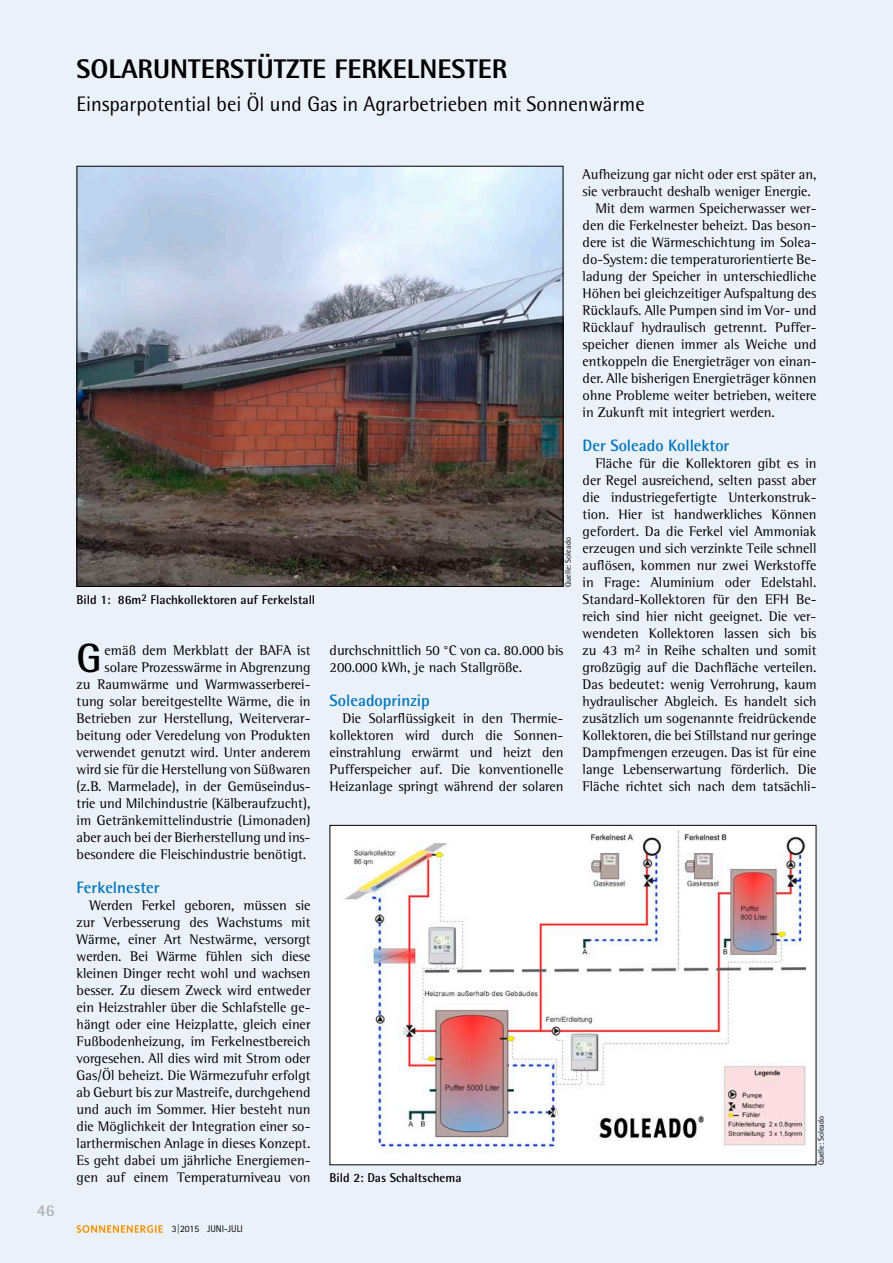
<style>
.page{position:relative;width:893px;height:1263px;background:#ebf1f9}
.page>*{position:absolute;margin:0;border:0;box-sizing:border-box;transform-origin:0 0}
.t1{font:700 40.8px "Rotis Semi Sans Std";color:#000}
.t2{font:800 27px "Rotis Semi Sans Std";color:#000}
.t3{font:21px "Rotis Semi Sans Std";color:#000}
.t4{font:700 16.5px "Rotis Semi Sans Std";color:#0076bc}
.t5{font:700 16.5px "Rotis Semi Sans Std";color:#b0b2b5}
.t6{font:14.25px/17px "Rotis Semi Serif Std";color:#000;text-align:justify}
.t7{font:700 12.75px "Rotis Semi Sans Std";color:#000}
.t8{font:9.75px "Rotis Sans Serif Std";color:#000}
.t9{font:8.25px "Rotis Semi Sans Std";color:#000}
</style>
<div class="page">
<svg style="left:77px;top:1225px;width:86px;height:8px"></svg>
<img style="left:79px;top:168px;width:482px;height:417px">
<div style="left:330px;top:825px;width:486px;height:340px;background:#fff"></div>
<img style="left:344px;top:831px;width:461px;height:322px">
<p class="t5" style="left:37px;top:1200px;width:19px">46</p>
<h2 class="t2" style="left:77px;top:52px;width:432px">SOLARUNTERSTÜTZTE FERKELNESTER</h2>
<h3 class="t3" style="left:77px;top:91px;width:570px">Einsparpotential bei Öl und Gas in Agrarbetrieben mit Sonnenwärme</h3>
<p class="t7" style="left:77px;top:592px;width:240px">Bild 1: 86m<sup>2</sup> Flachkollektoren auf Ferkelstall</p>
<h1 class="t1" style="left:77px;top:633px;width:26px">G</h1>
<p class="t6" style="left:77px;top:642px;width:235px;text-align:right">emäß dem Merkblatt der BAFA ist solare Prozesswärme in Abgrenzung<br>zu Raumwärme und Warmwasserberei&shy;tung solar bereitgestellte Wärme, die in Betrieben zur Herstellung, Weiterverar&shy;beitung oder Veredelung von Produkten verwendet genutzt wird. Unter anderem wird sie für die Herstellung von Süßwaren (z.B. Marmelade), in der Gemüseindus&shy;trie und Milchindustrie (Kälberaufzucht), im Getränkemittelindustrie (Limonaden) aber auch bei der Bierherstellung und ins&shy;besondere die Fleischindustrie benötigt.</p>
<p class="t4" style="left:77px;top:877px;width:85px">Ferkelnester</p>
<p class="t6" style="left:77px;top:897px;width:235px;text-indent:13px">Werden Ferkel geboren, müssen sie zur Verbesserung des Wachstums mit Wärme, einer Art Nestwärme, versorgt werden. Bei Wärme fühlen sich diese kleinen Dinger recht wohl und wachsen besser. Zu diesem Zweck wird entweder ein Heizstrahler über die Schlafstelle ge&shy;hängt oder eine Heizplatte, gleich einer Fußbodenheizung, im Ferkelnestbereich vorgesehen. All dies wird mit Strom oder Gas/Öl beheizt. Die Wärmezufuhr erfolgt ab Geburt bis zur Mastreife, durchgehend und auch im Sommer. Hier besteht nun die Möglichkeit der Integration einer so&shy;larthermischen Anlage in dieses Konzept.<br>Es geht dabei um jährliche Energiemen&shy;gen auf einem Temperaturniveau von</p>
<p class="t9" style="left:563px;top:587px;width:51px;rotate:-90deg">Quelle: Soleado</p>
<p class="t6" style="left:330px;top:642px;width:235px">durchschnittlich 50 °C von ca. 80.000 bis<br>200.000 kWh, je nach Stallgröße.</p>
<p class="t4" style="left:330px;top:690px;width:102px">Soleadoprinzip</p>
<p class="t6" style="left:330px;top:710px;width:235px;text-indent:13px">Die Solarflüssigkeit in den Thermie&shy;kollektoren wird durch die Sonnen&shy;einstrahlung erwärmt und heizt den Pufferspeicher auf. Die konventionelle Heizanlage springt während der solaren</p>
<p class="t6" style="left:583px;top:165px;width:235px">Aufheizung gar nicht oder erst später an,</p>
<p class="t6" style="left:583px;top:182px;width:230px">sie verbraucht deshalb weniger Energie.</p>
<p class="t6" style="left:595px;top:199px;width:223px">Mit dem warmen Speicherwasser wer-</p>
<p class="t6" style="left:583px;top:216px;width:235px">den die Ferkelnester beheizt. Das beson-</p>
<p class="t6" style="left:583px;top:233px;width:235px">dere ist die Wärmeschichtung im Solea-</p>
<p class="t6" style="left:583px;top:250px;width:235px">do-System: die temperaturorientierte Be-</p>
<p class="t6" style="left:583px;top:267px;width:235px">ladung der Speicher in unterschiedliche</p>
<p class="t6" style="left:583px;top:284px;width:235px">Höhen bei gleichzeitiger Aufspaltung des</p>
<p class="t6" style="left:583px;top:301px;width:235px">Rücklaufs. Alle Pumpen sind im Vor- und</p>
<p class="t6" style="left:583px;top:318px;width:235px">Rücklauf hydraulisch getrennt. Puffer-</p>
<p class="t6" style="left:583px;top:335px;width:235px">speicher dienen immer als Weiche und</p>
<p class="t6" style="left:583px;top:352px;width:235px">entkoppeln die Energieträger von einan-</p>
<p class="t6" style="left:583px;top:369px;width:235px">der. Alle bisherigen Energieträger können</p>
<p class="t6" style="left:583px;top:387px;width:235px">ohne Probleme weiter betrieben, weitere</p>
<p class="t6" style="left:583px;top:404px;width:194px">in Zukunft mit integriert werden.</p>
<p class="t4" style="left:583px;top:435px;width:148px">Der Soleado Kollektor</p>
<p class="t6" style="left:583px;top:454px;width:235px;text-indent:13px">Fläche für die Kollektoren gibt es in der Regel ausreichend, selten passt aber die industriegefertigte Unterkonstruk&shy;tion. Hier ist handwerkliches Können gefordert. Da die Ferkel viel Ammoniak erzeugen und sich verzinkte Teile schnell auflösen, kommen nur zwei Werkstoffe in Frage: Aluminium oder Edelstahl.<br>Standard-Kollektoren für den EFH Be&shy;reich sind hier nicht geeignet. Die ver&shy;wendeten Kollektoren lassen sich bis zu 43 m<sup>2</sup> in Reihe schalten und somit großzügig auf die Dachfläche verteilen.<br>Das bedeutet: wenig Verrohrung, kaum hydraulischer Abgleich. Es handelt sich zusätzlich um sogenannte freidrückende Kollektoren, die bei Stillstand nur geringe Dampfmengen erzeugen. Das ist für eine lange Lebenserwartung förderlich. Die Fläche richtet sich nach dem tatsächli-</p>
<p class="t7" style="left:330px;top:1170px;width:134px">Bild 2: Das Schaltschema</p>
<p class="t9" style="left:816px;top:1165px;width:51px;rotate:-90deg">Quelle: Soleado</p>
<p class="t8" style="left:172px;top:1223px;width:72px">3|2015 JUNI-JULI</p>
</div>
